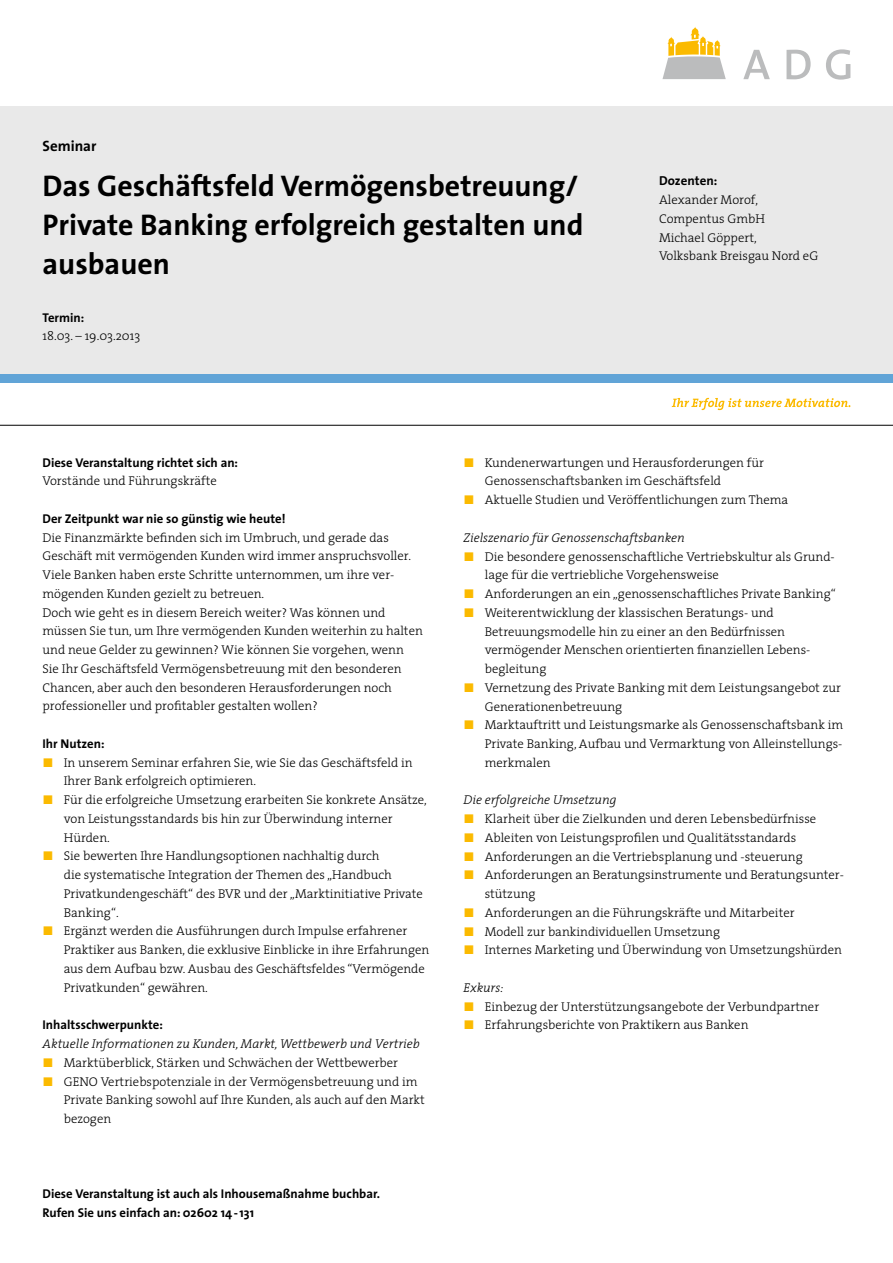
<style>
.page{position:relative;width:893px;height:1263px;background:#fff}
.page>*{position:absolute;margin:0;border:0;box-sizing:border-box;transform-origin:0 0}
.t1{font:700 30px/39px "The Sans";color:#000}
.t2{font:700 15px "The Sans";color:#000}
.t3{font:700 13.05px "The Sans";color:#000}
.t4{font:300 12.75px/18.8px "The Serif";color:#000}
.t5{font:700 12.75px/18.8px "The Sans";color:#000}
.t6{font:italic 300 12.75px "The Serif";color:#000}
.s1{font-family:"The Sans Expert";font-weight:400;color:#fbba00}
.s2{font-style:italic}
</style>
<div class="page">
<div style="left:0;top:106px;width:893px;height:277px;background:#e9e9e9"></div>
<hr style="left:0;top:425px;width:893px;height:1px;background:#000">
<svg style="left:743px;top:50px;width:27px;height:29px"></svg>
<svg style="left:786px;top:50px;width:25px;height:29px"></svg>
<svg style="left:826px;top:49px;width:24px;height:31px"></svg>
<svg style="left:662px;top:27px;width:64px;height:52px"></svg>
<div style="left:0;top:374px;width:893px;height:9px;background:#61a4d7"></div>
<svg style="left:672px;top:398px;width:178px;height:12px"></svg>
<p class="t2" style="left:43px;top:134px;width:55px">Seminar</p>
<h1 class="t1" style="left:43px;top:166px;width:542px">Das Geschäftsfeld Vermögensbetreuung/<br>Private Banking erfolgreich gestalten und ausbauen</h1>
<p class="t3" style="left:659px;top:170px;width:60px">Dozenten:</p>
<p class="t4" style="left:659px;top:190px;width:161px">Alexander Morof,<br>Compentus GmbH<br>Michael Göppert,<br>Volksbank Breisgau Nord eG</p>
<p class="t5" style="left:43px;top:308px;width:43px">Termin:</p>
<p class="t4" style="left:43px;top:326px;width:99px">18.03. – 19.03.2013</p>
<p class="t5" style="left:43px;top:452px;width:197px">Diese Veranstaltung richtet sich an:</p>
<p class="t4" style="left:43px;top:471px;width:176px">Vorstände und Führungskräfte</p>
<p class="t5" style="left:43px;top:509px;width:245px">Der Zeitpunkt war nie so günstig wie heute!</p>
<p class="t4" style="left:43px;top:527px;width:382px">Die Finanzmärkte befinden sich im Umbruch, und gerade das Geschäft mit vermögenden Kunden wird immer anspruchsvoller.<br>Viele Banken haben erste Schritte unternommen, um ihre ver&shy;mögenden Kunden gezielt zu betreuen.<br>Doch wie geht es in diesem Bereich weiter? Was können und müssen Sie tun, um Ihre vermögenden Kunden weiterhin zu halten und neue Gelder zu gewinnen? Wie können Sie vorgehen, wenn Sie Ihr Geschäftsfeld Vermögensbetreuung mit den besonderen Chancen, aber auch den besonderen Herausforderungen noch professioneller und profitabler gestalten wollen?</p>
<p class="t5" style="left:43px;top:734px;width:64px">Ihr Nutzen:</p>
<p class="t4" style="left:43px;top:752px;width:372px"><span class="s1">ó</span> In unserem Seminar erfahren Sie, wie Sie das Geschäftsfeld in</p>
<p class="t4" style="left:64px;top:771px;width:194px">Ihrer Bank erfolgreich optimieren.</p>
<p class="t4" style="left:43px;top:790px;width:386px"><span class="s1">ó</span> Für die erfolgreiche Umsetzung erarbeiten Sie konkrete Ansätze,</p>
<p class="t4" style="left:64px;top:809px;width:330px">von Leistungsstandards bis hin zur Überwindung interner</p>
<p class="t4" style="left:64px;top:827px;width:48px">Hürden.</p>
<p class="t4" style="left:43px;top:846px;width:339px"><span class="s1">ó</span> Sie bewerten Ihre Handlungsoptionen nachhaltig durch</p>
<p class="t4" style="left:64px;top:865px;width:330px">die systematische Integration der Themen des „Handbuch</p>
<p class="t4" style="left:64px;top:884px;width:361px">Privatkundengeschäft“ des BVR und der „Marktinitiative Private</p>
<p class="t4" style="left:64px;top:903px;width:57px">Banking“.</p>
<p class="t4" style="left:43px;top:921px;width:366px"><span class="s1">ó</span> Ergänzt werden die Ausführungen durch Impulse erfahrener</p>
<p class="t4" style="left:64px;top:940px;width:367px">Praktiker aus Banken, die exklusive Einblicke in ihre Erfahrungen</p>
<p class="t4" style="left:64px;top:959px;width:363px">aus dem Aufbau bzw. Ausbau des Geschäftsfeldes “Vermögende</p>
<p class="t4" style="left:64px;top:978px;width:146px">Privatkunden“ gewähren.</p>
<p class="t5" style="left:43px;top:1015px;width:122px">Inhaltsschwerpunkte:</p>
<p class="t6" style="left:43px;top:1033px;width:379px">Aktuelle Informationen zu Kunden, Markt, Wettbewerb und Vertrieb</p>
<p class="t4" style="left:43px;top:1053px;width:357px"><span class="s1">ó</span> Marktüberblick, Stärken und Schwächen der Wettbewerber</p>
<p class="t4" style="left:43px;top:1071px;width:377px"><span class="s1">ó</span> GENO Vertriebspotenziale in der Vermögensbetreuung und im</p>
<p class="t4" style="left:64px;top:1090px;width:363px">Private Banking sowohl auf Ihre Kunden, als auch auf den Markt</p>
<p class="t4" style="left:64px;top:1109px;width:49px">bezogen</p>
<p class="t5" style="left:43px;top:1184px;width:339px">Diese Veranstaltung ist auch als Inhousemaßnahme buchbar.<br>Rufen Sie uns einfach an: 02602 14-131</p>
<p class="t4" style="left:463px;top:453px;width:302px"><span class="s1">ó</span> Kundenerwartungen und Herausforderungen für</p>
<p class="t4" style="left:485px;top:471px;width:238px">Genossenschaftsbanken im Geschäftsfeld</p>
<p class="t4" style="left:463px;top:490px;width:326px"><span class="s1">ó</span> Aktuelle Studien und Veröffentlichungen zum Thema</p>
<p class="t6" style="left:463px;top:527px;width:223px">Zielszenario für Genossenschaftsbanken</p>
<p class="t4" style="left:463px;top:546px;width:373px"><span class="s1">ó</span> Die besondere genossenschaftliche Vertriebskultur als Grund-</p>
<p class="t4" style="left:485px;top:565px;width:236px">lage für die vertriebliche Vorgehensweise</p>
<p class="t4" style="left:463px;top:584px;width:374px"><span class="s1">ó</span> Anforderungen an ein „genossenschaftliches Private Banking“</p>
<p class="t4" style="left:463px;top:603px;width:312px"><span class="s1">ó</span> Weiterentwicklung der klassischen Beratungs- und</p>
<p class="t4" style="left:485px;top:621px;width:302px">Betreuungsmodelle hin zu einer an den Bedürfnissen</p>
<p class="t4" style="left:485px;top:640px;width:327px">vermögender Menschen orientierten finanziellen Lebens-</p>
<p class="t4" style="left:485px;top:659px;width:63px">begleitung</p>
<p class="t4" style="left:463px;top:678px;width:379px"><span class="s1">ó</span> Vernetzung des Private Banking mit dem Leistungsangebot zur</p>
<p class="t4" style="left:485px;top:696px;width:139px">Generationenbetreuung</p>
<p class="t4" style="left:463px;top:715px;width:381px"><span class="s1">ó</span> Marktauftritt und Leistungsmarke als Genossenschaftsbank im</p>
<p class="t4" style="left:485px;top:734px;width:359px">Private Banking, Aufbau und Vermarktung von Alleinstellungs-</p>
<p class="t4" style="left:485px;top:753px;width:67px">merkmalen</p>
<p class="t6" style="left:463px;top:789px;width:155px">Die erfolgreiche Umsetzung</p>
<p class="t4" style="left:463px;top:809px;width:354px"><span class="s1">ó</span> Klarheit über die Zielkunden und deren Lebensbedürfnisse</p>
<p class="t4" style="left:463px;top:828px;width:334px"><span class="s1">ó</span> Ableiten von Leistungsprofilen und Qualitätsstandards</p>
<p class="t4" style="left:463px;top:846px;width:341px"><span class="s1">ó</span> Anforderungen an die Vertriebsplanung und -steuerung</p>
<p class="t4" style="left:463px;top:865px;width:382px"><span class="s1">ó</span> Anforderungen an Beratungsinstrumente und Beratungsunter-</p>
<p class="t4" style="left:485px;top:884px;width:52px">stützung</p>
<p class="t4" style="left:463px;top:903px;width:333px"><span class="s1">ó</span> Anforderungen an die Führungskräfte und Mitarbeiter</p>
<p class="t4" style="left:463px;top:921px;width:258px"><span class="s1">ó</span> Modell zur bankindividuellen Umsetzung</p>
<p class="t4" style="left:463px;top:940px;width:380px"><span class="s1">ó</span> Internes Marketing und Überwindung von Umsetzungshürden</p>
<p class="t4" style="left:463px;top:978px;width:357px"><span class="s2">Exkurs:<br></span><span class="s1">ó</span> Einbezug der Unterstützungsangebote der Verbundpartner <span class="s1">ó</span> Erfahrungsberichte von Praktikern aus Banken</p>
</div>
